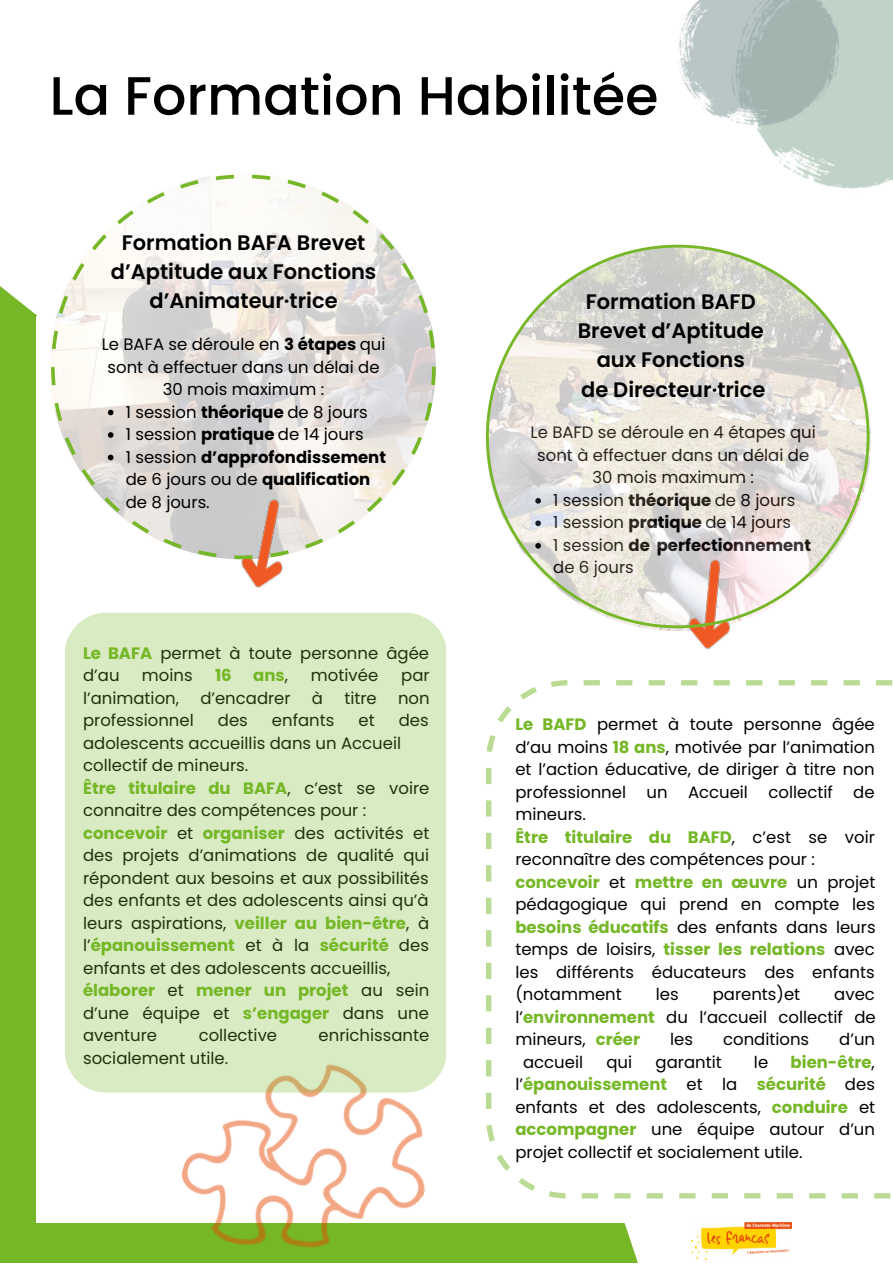
<style>
.page{position:relative;width:893px;height:1264px;background:#fff}
.page>*{position:absolute;margin:0;border:0;box-sizing:border-box;transform-origin:0 0}
.t1{font:500 54px "Poppins";color:#000}
.t2{font:600 21px/29.2px "Poppins";color:#000;text-align:center}
.t3{font:16.5px/22.5px "Poppins";color:#000}
.t4{font:700 16.5px "Poppins";color:#75b726}
.s1{font-weight:700}
.s2{font-weight:700;color:#75b726}
.s3{font-weight:400;color:#000}
</style>
<div class="page">
<div style="left:0;top:314px;width:36px;height:948px;background:#75b726"></div>
<svg style="left:0;top:286px;width:37px;height:31px"></svg>
<img style="left:691px;top:1222px;width:100px;height:37px">
<div style="left:0;top:1222px;width:691px;height:40px;background:#75b726"></div>
<img style="left:165px;top:1028px;width:288px;height:220px">
<img style="left:234px;top:559px;width:49px;height:29px">
<img style="left:779px;top:0;width:113px;height:189px">
<img style="left:668px;top:628px;width:63px;height:22px">
<svg style="left:51px;top:175px;width:384px;height:384px"></svg>
<img style="left:678px;top:0;width:191px;height:161px">
<div style="left:65px;top:612px;width:380px;height:480px;background:#d9ebc3"></div>
<svg style="left:486px;top:245px;width:383px;height:383px"></svg>
<svg style="left:486px;top:680px;width:406px;height:518px"></svg>
<svg style="left:108px;top:409px;width:5px;height:6px"></svg>
<svg style="left:108px;top:432px;width:5px;height:6px"></svg>
<svg style="left:108px;top:454px;width:5px;height:6px"></svg>
<h1 class="t1" style="left:50px;top:58px;width:610px">La Formation Habilitée</h1>
<p class="t2" style="left:111px;top:228px;width:267px">Formation BAFA Brevet d’Aptitude aux Fonctions d’Animateur·trice</p>
<p class="t3" style="left:102px;top:333px;width:285px;text-align:center">Le BAFA se déroule en <span class="s1">3 étapes</span> qui sont à effectuer dans un délai de<br>30 mois maximum :</p>
<p class="t3" style="left:126px;top:400px;width:262px">1 session <span class="s1">théorique</span> de 8 jours<br>1 session <span class="s1">pratique</span> de 14 jours<br>1 session <span class="s1">d’approfondissement </span>de 6 jours ou de <span class="s1">qualification </span>de 8 jours.</p>
<p class="t3" style="left:83px;top:641px;width:347px"><span class="s2">Le BAFA</span> permet à toute personne âgée d’au</p>
<p class="t3" style="left:142px;top:664px;width:52px">moins</p>
<p class="t4" style="left:215px;top:663px;width:18px">16</p>
<p class="t4" style="left:253px;top:663px;width:36px">ans<span class="s3">,</span></p>
<p class="t3" style="left:311px;top:664px;width:69px">motivée</p>
<p class="t3" style="left:401px;top:664px;width:30px">par</p>
<p class="t3" style="left:83px;top:686px;width:97px">l’animation,</p>
<p class="t3" style="left:200px;top:686px;width:92px">d’encadrer</p>
<p class="t3" style="left:312px;top:686px;width:13px">à</p>
<p class="t3" style="left:344px;top:686px;width:34px">titre</p>
<p class="t3" style="left:398px;top:686px;width:33px">non</p>
<p class="t3" style="left:83px;top:709px;width:112px">professionnel</p>
<p class="t3" style="left:218px;top:709px;width:31px">des</p>
<p class="t3" style="left:272px;top:709px;width:64px">enfants</p>
<p class="t3" style="left:358px;top:709px;width:18px">et</p>
<p class="t3" style="left:83px;top:709px;width:348px;text-indent:316px">des adolescents accueillis dans un Accueil collectif de mineurs.<br><span class="s2">Être titulaire du BAFA</span>, c’est se voire connaitre des compétences pour : <span class="s2">concevoir</span> et <span class="s2">organiser</span> des activités et des projets d’animations de qualité qui répondent aux besoins et aux possibilités des enfants et des adolescents ainsi qu’à leurs aspirations, <span class="s2">veiller au bien-être</span>, à l’<span class="s2">épanouissement</span> et à la <span class="s2">sécurité</span> des enfants et des adolescents accueillis, <span class="s2">élaborer</span> et <span class="s2">mener un projet</span> au sein d’une équipe et <span class="s2">s’engager</span> dans une aventure</p>
<p class="t3" style="left:199px;top:1023px;width:80px">collective</p>
<p class="t3" style="left:318px;top:1023px;width:112px">enrichissante</p>
<p class="t3" style="left:83px;top:1046px;width:147px">socialement utile.</p>
<p class="t2" style="left:577px;top:287px;width:189px">Formation BAFD<br>Brevet d’Aptitude aux Fonctions<br>de Directeur·trice</p>
<p class="t3" style="left:530px;top:421px;width:287px;text-align:center">Le BAFD se déroule en 4 étapes qui sont à effectuer dans un délai de<br>30 mois maximum :</p>
<p class="t3" style="left:553px;top:489px;width:259px">1 session <span class="s1">théorique</span> de 8 jours<br>1 session <span class="s1">pratique</span> de 14 jours<br>1 session <span class="s1">de perfectionnement </span>de 6 jours</p>
<p class="t3" style="left:515px;top:713px;width:362px"><span class="s2">Le BAFD</span> permet à toute personne âgée d’au moins <span class="s2">18 ans</span>, motivée par l’animation et l’action éducative, de diriger à titre non professionnel un Accueil collectif de mineurs.<br><span class="s2">Être titulaire du BAFD</span>, c’est se voir reconnaître des compétences pour : <span class="s2">concevoir</span> et <span class="s2">mettre en œuvre</span> un projet pédagogique qui prend en compte les <span class="s2">besoins éducatifs</span> des enfants dans leurs temps de loisirs, <span class="s2">tisser les relations</span> avec les différents éducateurs des enfants (notamment</p>
<p class="t3" style="left:655px;top:983px;width:24px">les</p>
<p class="t3" style="left:712px;top:983px;width:89px">parents)et</p>
<p class="t3" style="left:515px;top:983px;width:362px;text-align:justify;text-indent:319px">avec l’<span class="s2">environnement</span> du l’accueil collectif de mineurs, <span class="s2">créer</span></p>
<p class="t3" style="left:670px;top:1028px;width:24px">les</p>
<p class="t3" style="left:723px;top:1028px;width:88px">conditions</p>
<p class="t3" style="left:839px;top:1028px;width:37px">d’un</p>
<p class="t3" style="left:515px;top:1050px;width:361px;text-align:justify;text-indent:275px"><span class="s2">bien-être</span>, l’<span class="s2">épanouissement</span> et la <span class="s2">sécurité</span> des enfants et des adolescents, <span class="s2">conduire</span> et <span class="s2">accompagner</span> une équipe autour d’un projet collectif et socialement utile.</p>
<p class="t3" style="left:523px;top:1050px;width:62px">accueil</p>
<p class="t3" style="left:606px;top:1050px;width:27px">qui</p>
<p class="t3" style="left:655px;top:1050px;width:68px">garantit</p>
<p class="t3" style="left:754px;top:1050px;width:16px">le</p>
</div>
